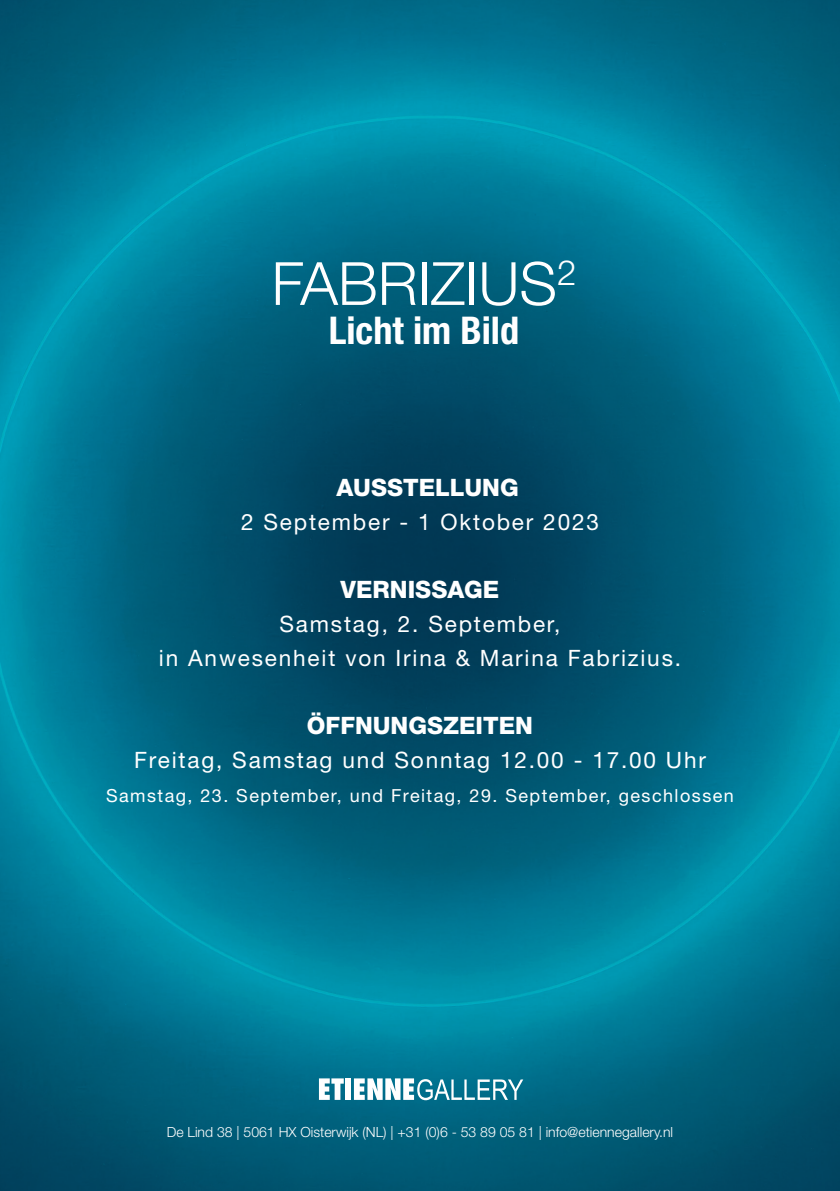
<style>
.page{position:relative;width:840px;height:1191px;background:#fff}
.page>*{position:absolute;margin:0;border:0;box-sizing:border-box;transform-origin:0 0}
.t1{font:300 59.6px "Helvetica Neue LT Std";color:#fff}
.t2{font:700 condensed 38.2px "Helvetica Neue LT Std";color:#fff}
.t3{font:800 24px "Helvetica Neue LT Std";color:#fff}
.t4{font:22.6px/34px "Helvetica Neue LT Std";letter-spacing:.08em;color:#fff;text-align:center}
.t5{font:18px "Helvetica Neue LT Std";letter-spacing:.08em;color:#fff}
.t6{font:300 14px "Helvetica Neue LT Std";color:#fff}
</style>
<div class="page">
<img style="left:0;top:0;width:839px;height:1191px">
<svg style="left:319px;top:1078px;width:24px;height:21px"></svg>
<div style="left:345px;top:1078px;width:6px;height:21px;background:#fff"></div>
<svg style="left:354px;top:1078px;width:169px;height:22px"></svg>
<h1 class="t1" style="left:271px;top:247px;width:306px">FABRIZIUS<sup>2</sup></h1>
<h2 class="t2" style="left:328px;top:307px;width:192px">Licht im Bild</h2>
<p class="t3" style="left:336px;top:473px;width:184px">AUSSTELLUNG</p>
<p class="t4" style="left:241px;top:504px;width:359px">2 September - 1 Oktober 2023</p>
<p class="t3" style="left:340px;top:575px;width:160px">VERNISSAGE</p>
<p class="t4" style="left:159px;top:606px;width:523px">Samstag, 2. September,<br>in Anwesenheit von Irina &amp; Marina Fabrizius.</p>
<p class="t3" style="left:307px;top:711px;width:227px">ÖFFNUNGSZEITEN</p>
<p class="t4" style="left:134px;top:742px;width:573px">Freitag, Samstag und Sonntag 12.00 - 17.00 Uhr</p>
<p class="t5" style="left:106px;top:784px;width:629px">Samstag, 23. September, und Freitag, 29. September, geschlossen</p>
<p class="t6" style="left:167px;top:1123px;width:507px">De Lind 38 | 5061 HX Oisterwijk (NL) | +31 (0)6 - 53 89 05 81 | info@etiennegallery.nl</p>
</div>
